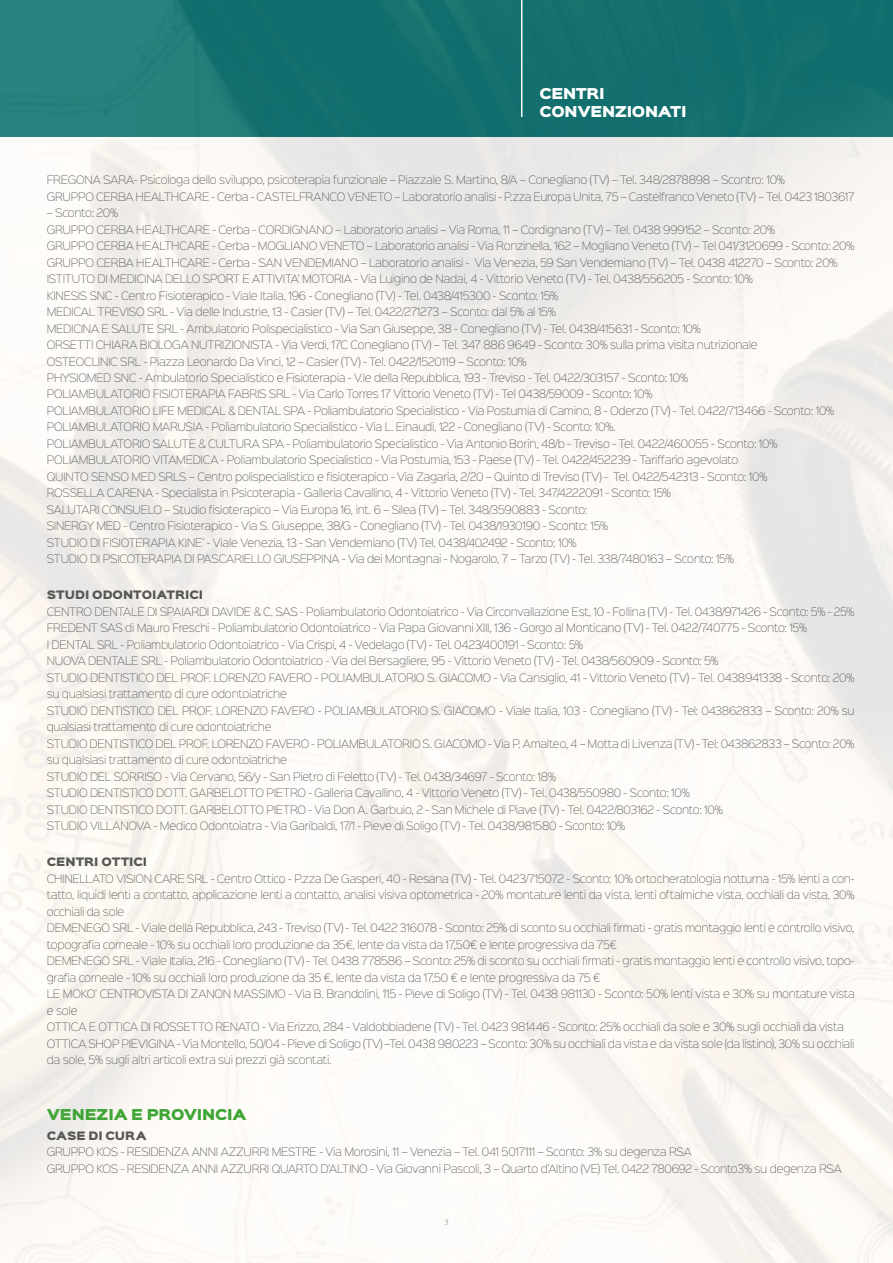
<style>
.page{position:relative;width:893px;height:1263px;background:#fff}
.page>*{position:absolute;margin:0;border:0;box-sizing:border-box;transform-origin:0 0}
.t1{font:13.5px/18px "Sinkin Sans 900 X Black";letter-spacing:-.025em;color:#fff}
.t2{font:13.5px "Sinkin Sans 900 X Black";letter-spacing:-.015em;color:#3fa535}
.t3{font:10.5px/16.5px "Sinkin Sans 200 X Light";letter-spacing:-.025em;color:#575756}
.t4{font:10.5px "Sinkin Sans 900 X Black";color:#575756}
.t5{font:9px "Minion Pro";color:#9d9d9c}
</style>
<div class="page">
<img style="left:0;top:0;width:893px;height:1263px">
<hr style="left:521px;top:0;width:1px;height:117px;background:#fff">
<p class="t1" style="left:540px;top:85px;width:149px">CENTRI<br>CONVENZIONATI</p>
<p class="t3" style="left:47px;top:171px;width:809px">FREGONA SARA- Psicologa dello sviluppo, psicoterapia funzionale – Piazzale S. Martino, 8/A – Conegliano (TV) – Tel. 348/2878898 – Scontro: 10%<br>GRUPPO CERBA HEALTHCARE - Cerba - CASTELFRANCO VENETO – Laboratorio analisi - P.zza Europa Unita, 75 – Castelfranco Veneto (TV) – Tel. 0423 1803617</p>
<p class="t3" style="left:47px;top:204px;width:809px">– Sconto: 20%<br>GRUPPO CERBA HEALTHCARE - Cerba - CORDIGNANO – Laboratorio analisi – Via Roma, 11 – Cordignano (TV) – Tel. 0438 999152 – Sconto: 20%<br>GRUPPO CERBA HEALTHCARE - Cerba - MOGLIANO VENETO – Laboratorio analisi - Via Ronzinella, 162 – Mogliano Veneto (TV) – Tel 041/3120699 - Sconto: 20% GRUPPO CERBA HEALTHCARE - Cerba - SAN VENDEMIANO – Laboratorio analisi - Via Venezia, 59 San Vendemiano (TV) – Tel. 0438 412270 – Sconto: 20% ISTITUTO DI MEDICINA DELLO SPORT E ATTIVITA’ MOTORIA - Via Luigino de Nadai, 4 - Vittorio Veneto (TV) - Tel. 0438/556205 - Sconto: 10%<br>KINESIS SNC - Centro Fisioterapico - Viale Italia, 196 - Conegliano (TV) - Tel. 0438/415300 - Sconto: 15%<br>MEDICAL TREVISO SRL - Via delle Industrie, 13 - Casier (TV) – Tel. 0422/271273 – Sconto: dal 5% al 15%<br>MEDICINA E SALUTE SRL - Ambulatorio Polispecialistico - Via San Giuseppe, 38 - Conegliano (TV) - Tel. 0438/415631 - Sconto: 10%<br>ORSETTI CHIARA BIOLOGA NUTRIZIONISTA - Via Verdi, 17C Conegliano (TV) – Tel. 347 886 9649 - Sconto: 30% sulla prima visita nutrizionale<br>OSTEOCLINIC SRL - Piazza Leonardo Da Vinci, 12 – Casier (TV) - Tel. 0422/1520119 – Sconto: 10%<br>PHYSIOMED SNC - Ambulatorio Specialistico e Fisioterapia - V.le della Repubblica, 193 - Treviso - Tel. 0422/303157 - Sconto: 10%<br>POLIAMBULATORIO FISIOTERAPIA FABRIS SRL - Via Carlo Torres 17 Vittorio Veneto (TV) - Tel 0438/59009 - Sconto: 10%<br>POLIAMBULATORIO LIFE MEDICAL &amp; DENTAL SPA - Poliambulatorio Specialistico - Via Postumia di Camino, 8 - Oderzo (TV) - Tel. 0422/713466 - Sconto: 10% POLIAMBULATORIO MARUSIA - Poliambulatorio Specialistico - Via L. Einaudi, 122 - Conegliano (TV) - Sconto: 10%.<br>POLIAMBULATORIO SALUTE &amp; CULTURA SPA - Poliambulatorio Specialistico - Via Antonio Borin, 48/b - Treviso - Tel. 0422/460055 - Sconto: 10% POLIAMBULATORIO VITAMEDICA - Poliambulatorio Specialistico - Via Postumia, 153 - Paese (TV) - Tel. 0422/452239 - Tariffario agevolato<br>QUINTO SENSO MED SRLS – Centro polispecialistico e fisioterapico - Via Zagaria, 2/20 – Quinto di Treviso (TV) - Tel. 0422/542313 - Sconto: 10%<br>ROSSELLA CARENA - Specialista in Psicoterapia - Galleria Cavallino, 4 - Vittorio Veneto (TV) - Tel. 347/4222091 - Sconto: 15%<br>SALUTARI CONSUELO – Studio fisioterapico – Via Europa 16, int. 6 – Silea (TV) – Tel. 348/3590883 - Sconto:<br>SINERGY MED - Centro Fisioterapico - Via S. Giuseppe, 38/G - Conegliano (TV) - Tel. 0438/1930190 - Sconto: 15%<br>STUDIO DI FISIOTERAPIA KINE’ - Viale Venezia, 13 - San Vendemiano (TV) Tel. 0438/402492 - Sconto: 10%<br>STUDIO DI PSICOTERAPIA DI PASCARIELLO GIUSEPPINA - Via dei Montagnai - Nogarolo, 7 – Tarzo (TV) - Tel. 338/7480163 – Sconto: 15%</p>
<p class="t4" style="left:47px;top:590px;width:158px">STUDI ODONTOIATRICI</p>
<p class="t3" style="left:47px;top:603px;width:809px">CENTRO DENTALE DI SPAIARDI DAVIDE &amp; C. SAS - Poliambulatorio Odontoiatrico - Via Circonvallazione Est, 10 - Follina (TV) - Tel. 0438/971426 - Sconto: 5% - 25% FREDENT SAS di Mauro Freschi - Poliambulatorio Odontoiatrico - Via Papa Giovanni XIII, 136 - Gorgo al Monticano (TV) - Tel. 0422/740775 - Sconto: 15%<br>I DENTAL SRL - Poliambulatorio Odontoiatrico - Via Crispi, 4 - Vedelago (TV) - Tel. 0423/400191 - Sconto: 5%<br>NUOVA DENTALE SRL - Poliambulatorio Odontoiatrico - Via del Bersagliere, 95 - Vittorio Veneto (TV) - Tel. 0438/560909 - Sconto: 5%<br>STUDIO DENTISTICO DEL PROF. LORENZO FAVERO - POLIAMBULATORIO S. GIACOMO - Via Cansiglio, 41 - Vittorio Veneto (TV) - Tel. 0438941338 - Sconto: 20% su qualsiasi trattamento di cure odontoiatriche<br>STUDIO DENTISTICO DEL PROF. LORENZO FAVERO - POLIAMBULATORIO S. GIACOMO - Viale Italia, 103 - Conegliano (TV) - Tel: 043862833 – Sconto: 20% su qualsiasi trattamento di cure odontoiatriche<br>STUDIO DENTISTICO DEL PROF. LORENZO FAVERO - POLIAMBULATORIO S. GIACOMO - Via P. Amalteo, 4 – Motta di Livenza (TV) - Tel: 043862833 – Sconto: 20% su qualsiasi trattamento di cure odontoiatriche<br>STUDIO DEL SORRISO - Via Cervano, 56/y - San Pietro di Feletto (TV) - Tel. 0438/34697 - Sconto: 18%<br>STUDIO DENTISTICO DOTT. GARBELOTTO PIETRO - Galleria Cavallino, 4 - Vittorio Veneto (TV) - Tel. 0438/550980 - Sconto: 10%<br>STUDIO DENTISTICO DOTT. GARBELOTTO PIETRO - Via Don A. Garbuio, 2 - San Michele di Piave (TV) - Tel. 0422/803162 - Sconto: 10%<br>STUDIO VILLANOVA - Medico Odontoiatra - Via Garibaldi, 17/1 - Pieve di Soligo (TV) - Tel. 0438/981580 - Sconto: 10%</p>
<p class="t4" style="left:47px;top:857px;width:102px">CENTRI OTTICI</p>
<p class="t3" style="left:47px;top:870px;width:809px">CHINELLATO VISION CARE SRL - Centro Ottico - P.zza De Gasperi, 40 - Resana (TV) - Tel. 0423/715072 - Sconto: 10% ortocheratologia notturna - 15% lenti a con&shy;tatto, liquidi lenti a contatto, applicazione lenti a contatto, analisi visiva optometrica - 20% montature lenti da vista, lenti oftalmiche vista, occhiali da vista, 30% occhiali da sole<br>DEMENEGO SRL - Viale della Repubblica, 243 - Treviso (TV) - Tel. 0422 316078 - Sconto: 25% di sconto su occhiali firmati - gratis montaggio lenti e controllo visivo, topografia corneale - 10% su occhiali loro produzione da 35€, lente da vista da 17,50€ e lente progressiva da 75€<br>DEMENEGO SRL - Viale Italia, 216 - Conegliano (TV) - Tel. 0438 778586 – Sconto: 25% di sconto su occhiali firmati - gratis montaggio lenti e controllo visivo, topo&shy;grafia corneale - 10% su occhiali loro produzione da 35 €, lente da vista da 17,50 € e lente progressiva da 75 €<br>LE MOKO’ CENTROVISTA DI ZANON MASSIMO - Via B. Brandolini, 115 - Pieve di Soligo (TV) - Tel. 0438 981130 - Sconto: 50% lenti vista e 30% su montature vista e sole<br>OTTICA E OTTICA DI ROSSETTO RENATO - Via Erizzo, 284 - Valdobbiadene (TV) - Tel. 0423 981446 - Sconto: 25% occhiali da sole e 30% sugli occhiali da vista OTTICA SHOP PIEVIGINA - Via Montello, 50/04 - Pieve di Soligo (TV) –Tel. 0438 980223 – Sconto: 30% su occhiali da vista e da vista sole (da listino), 30% su occhiali da sole, 5% sugli altri articoli extra sui prezzi già scontati.</p>
<p class="t2" style="left:47px;top:1107px;width:201px">VENEZIA E PROVINCIA</p>
<p class="t4" style="left:47px;top:1130px;width:101px">CASE DI CURA</p>
<p class="t3" style="left:47px;top:1143px;width:796px">GRUPPO KOS - RESIDENZA ANNI AZZURRI MESTRE - Via Morosini, 11 – Venezia – Tel. 041 5017111 – Sconto: 3% su degenza RSA<br>GRUPPO KOS - RESIDENZA ANNI AZZURRI QUARTO D'ALTINO - Via Giovanni Pascoli, 3 – Quarto d’Altino (VE) Tel. 0422 780692 - Sconto3% su degenza RSA</p>
<p class="t5" style="left:444px;top:1216px;width:6px">3</p>
</div>
